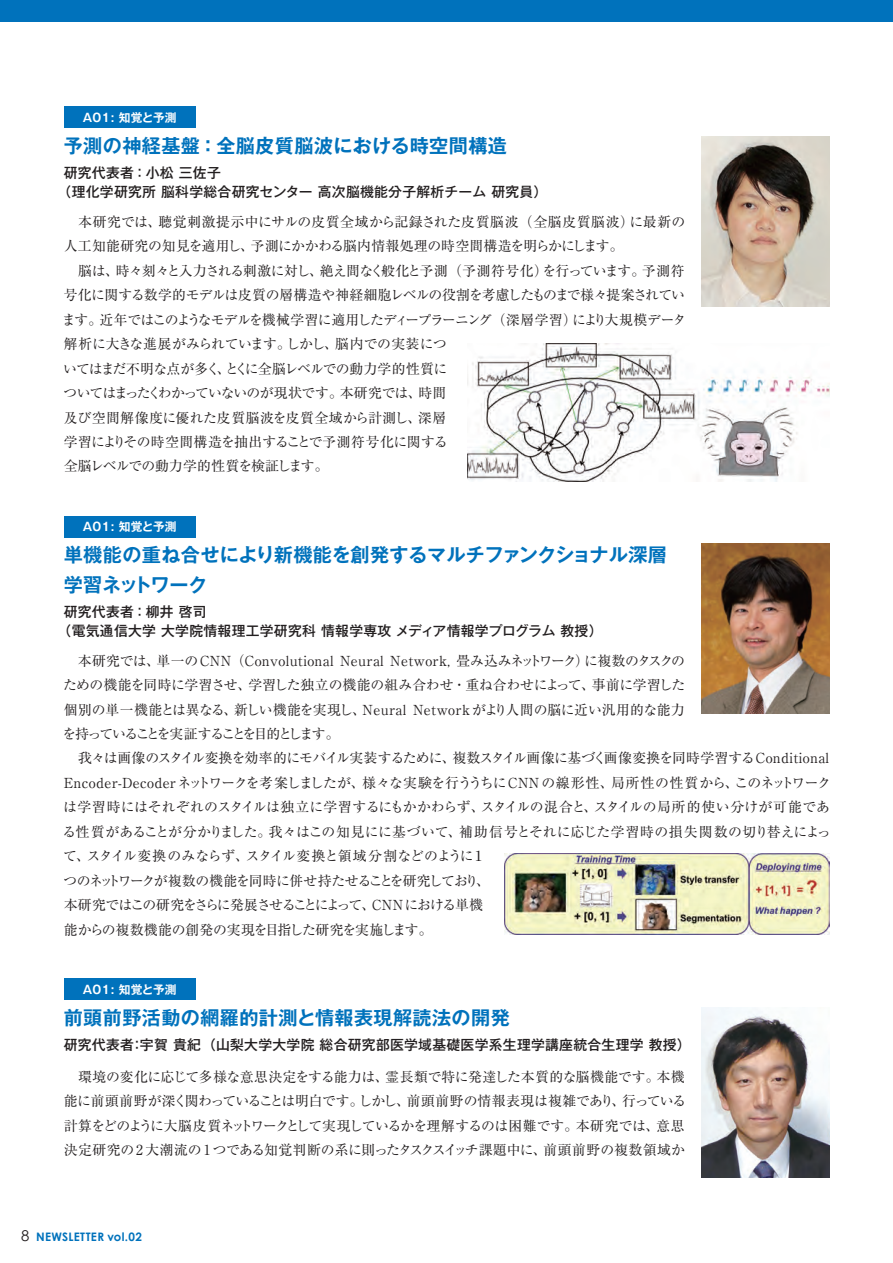
<style>
.page{position:relative;width:893px;height:1263px;background:#fff}
.page>*{position:absolute;margin:0;border:0;box-sizing:border-box;transform-origin:0 0}
.計画班_タイトル{font:700 19.2px "Gothic MB101 Pr 6 De";letter-spacing:.02em;color:#0072bc}
.計画班_タイトル-2{font:700 19.2px/29.7px "Gothic MB101 Pr 6 De";letter-spacing:-.005em;color:#0072bc}
.t1{font:13.8px/24.5px "Ryumin Pro";letter-spacing:-.025em;color:#231f20}
.計画班_氏名{font:500 13.8px/19.2px "Gothic MB101 Pr 6";letter-spacing:.02em;color:#231f20}
.t2{font:13.8px/24.5px "Ryumin Pro";letter-spacing:.02em;color:#231f20}
.計画班_タイトル-3{font:700 11.7px "Gothic MB101 Pr 6 De";letter-spacing:.02em;color:#fff}
.t3{font:700 11.7px "Century Gothic";letter-spacing:.025em;color:#0072bc}
.s1{font-weight:400;font-size:14.85px;color:#231f20}
</style>
<div class="page">
<div style="left:0;top:0;width:893px;height:21px;background:#0072bc"></div>
<img style="left:702px;top:136px;width:127px;height:170px">
<img style="left:702px;top:1008px;width:127px;height:170px">
<div style="left:64px;top:106px;width:132px;height:22px;background:#0072bc"></div>
<div style="left:64px;top:978px;width:132px;height:21px;background:#0072bc"></div>
<img style="left:468px;top:344px;width:361px;height:138px">
<img style="left:702px;top:544px;width:127px;height:170px">
<div style="left:64px;top:516px;width:132px;height:21px;background:#0072bc"></div>
<img style="left:504px;top:853px;width:325px;height:82px">
<p class="計画班_タイトル-3" style="left:83px;top:108px;width:95px">A01: 知覚と予測</p>
<p class="計画班_タイトル" style="left:64px;top:130px;width:464px">予測の神経基盤：全脳皮質脳波における時空間構造　</p>
<p class="計画班_氏名" style="left:58px;top:162px;width:491px;text-indent:6px">研究代表者：小松 三佐子<br>（理化学研究所 脳科学総合研究センター 高次脳機能分子解析チーム 研究員）</p>
<p class="t2" style="left:64px;top:209px;width:623px">　本研究では、聴覚刺激提示中にサルの皮質全域から記録された皮質脳波（全脳皮質脳波）に最新の人工知能研究の知見を適用し、予測にかかわる脳内情報処理の時空間構造を明らかにします。</p>
<p class="t1" style="left:62px;top:257px;width:626px">　脳は、時々刻々と入力される刺激に対し、絶え間なく般化と予測（予測符号化）を行っています。予測符号化に関する数学的モデルは皮質の層構造や神経細胞レベルの役割を考慮したものまで様々提案されています。近年ではこのようなモデルを機械学習に適用したディープラーニング（深層学習）により大規模データ解析に大きな進展がみられています。しかし、脳内での実装につ<br>いてはまだ不明な点が多く、とくに全脳レベルでの動力学的性質に<br>ついてはまったくわかっていないのが現状です。本研究では、時間<br>及び空間解像度に優れた皮質脳波を皮質全域から計測し、深層<br>学習によりその時空間構造を抽出することで予測符号化に関する<br>全脳レベルでの動力学的性質を検証します。</p>
<p class="計画班_タイトル-3" style="left:83px;top:517px;width:95px">A01: 知覚と予測</p>
<p class="計画班_タイトル-2" style="left:64px;top:539px;width:605px">単機能の重ね合せにより新機能を創発するマルチファンクショナル深層学習ネットワーク</p>
<p class="計画班_氏名" style="left:58px;top:601px;width:546px;text-indent:6px">研究代表者：柳井 啓司<br>（電気通信大学 大学院情報理工学研究科 情報学専攻 メディア情報学プログラム 教授）</p>
<p class="t1" style="left:62px;top:647px;width:624px;text-align:justify">　本研究では、単一のCNN （Convolutional Neural Network, 畳み込みネットワーク）に複数のタスクのための機能を同時に学習させ、学習した独立の機能の組み合わせ・重ね合わせによって、事前に学習した個別の単一機能とは異なる、新しい機能を実現し、Neural Network がより人間の脳に近い汎用的な能力を持っていることを実証することを目的とします。</p>
<p class="t1" style="left:62px;top:745px;width:770px">　我々は画像のスタイル変換を効率的にモバイル実装するために、複数スタイル画像に基づく画像変換を同時学習するConditional Encoder-Decoderネットワークを考案しましたが、様々な実験を行ううちにCNNの線形性、局所性の性質から、このネットワークは学習時にはそれぞれのスタイルは独立に学習するにもかかわらず、スタイルの混合と、スタイルの局所的使い分けが可能である性質があることが分かりました。我々はこの知見にに基づいて、補助信号とそれに応じた学習時の損失関数の切り替えによって、スタイル変換のみならず、スタイル変換と領域分割などのように１<br>つのネットワークが複数の機能を同時に併せ持たせることを研究しており、<br>本研究ではこの研究をさらに発展させることによって、CNN における単機<br>能からの複数機能の創発の実現を目指した研究を実施します。</p>
<p class="計画班_タイトル-3" style="left:83px;top:979px;width:95px">A01: 知覚と予測</p>
<p class="計画班_タイトル" style="left:64px;top:1001px;width:467px">前頭前野活動の網羅的計測と情報表現解読法の開発　</p>
<p class="計画班_氏名" style="left:64px;top:1034px;width:628px">研究代表者：宇賀 貴紀（山梨大学大学院 総合研究部医学域基礎医学系生理学講座統合生理学 教授）</p>
<p class="t1" style="left:64px;top:1063px;width:624px;text-align:justify">　環境の変化に応じて多様な意思決定をする能力は、霊長類で特に発達した本質的な脳機能です。本機能に前頭前野が深く関わっていることは明白です。しかし、前頭前野の情報表現は複雑であり、行っている計算をどのように大脳皮質ネットワークとして実現しているかを理解するのは困難です。本研究では、意思決定研究の2 大潮流の1 つである知覚判断の系に則ったタスクスイッチ課題中に、前頭前野の複数領域か</p>
<p class="t3" style="left:21px;top:1230px;width:122px"><span class="s1">8</span> NEWSLETTER vol.02</p>
</div>
